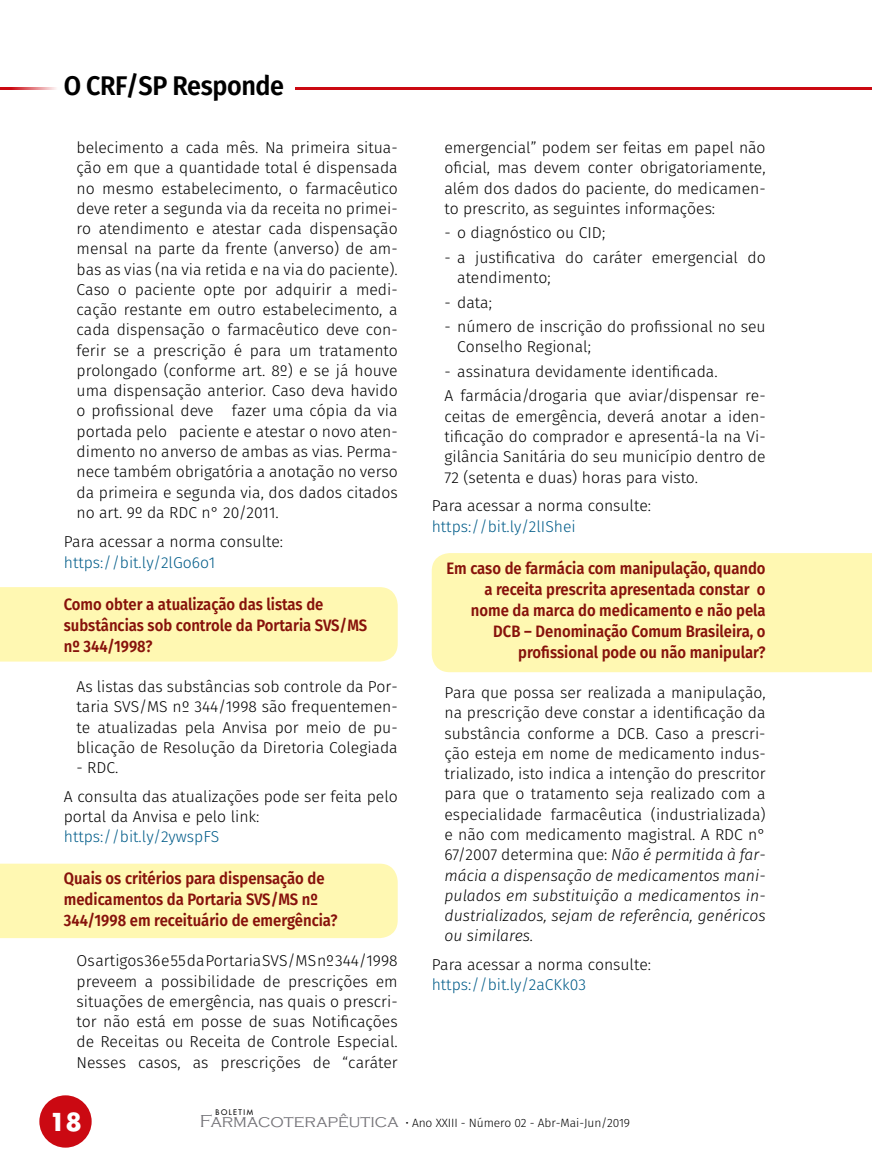
<style>
.page{position:relative;width:872px;height:1170px;background:#fff}
.page>*{position:absolute;margin:0;border:0;box-sizing:border-box;transform-origin:0 0}
.t1{font:600 27px "Fira Sans";letter-spacing:-.015em;color:#000;scale:.93 1}
.t2{font:700 24px "Futura";color:#fff}
.t3{font:300 17.85px "Copperplate Gothic";color:#737277}
.t4{font:600 16.5px/21px "Fira Sans";color:#87120b;scale:.9 1}
.t5{font:300 15.75px/20.2px "Fira Sans";color:#000;text-align:justify}
.t6{font:300 15.75px "Fira Sans";color:#005c89}
.t7{font:300 12px "Fira Sans";letter-spacing:-.01em;color:#000}
.t8{font:7.5px "Futura";letter-spacing:.2em;color:#000}
.s1{font-style:italic}
</style>
<div class="page">
<div style="left:432px;top:553px;width:440px;height:119px;background:#fff8b2"></div>
<div style="left:0;top:587px;width:398px;height:74px;background:#fff8b2"></div>
<div style="left:0;top:863px;width:398px;height:75px;background:#fff8b2"></div>
<div style="left:39px;top:1095px;width:53px;height:52px;background:#cb0912;border-radius:50%"></div>
<hr style="left:296px;top:87px;width:576px;height:3px;background:#cb0912">
<hr style="left:0;top:87px;width:64px;height:3px;background:#cb0912">
<h1 class="t1" style="left:64px;top:64px;width:238px">O CRF/SP Responde</h1>
<p class="t5" style="left:77px;top:137px;width:323px">belecimento a cada mês. Na primeira situa&shy;ção em que a quantidade total é dispensada no mesmo estabelecimento, o farmacêutico deve reter a segunda via da receita no primei&shy;ro atendimento e atestar cada dispensação mensal na parte da frente (anverso) de am&shy;bas as vias (na via retida e na via do paciente).<br>Caso o paciente opte por adquirir a medi&shy;cação restante em outro estabelecimento, a cada dispensação o farmacêutico deve con&shy;ferir se a prescrição é para um tratamento prolongado (conforme art. 8º) e se já houve uma dispensação anterior. Caso deva havido o profissional deve fazer uma cópia da via portada pelo paciente e atestar o novo aten&shy;dimento no anverso de ambas as vias. Perma&shy;nece também obrigatória a anotação no verso da primeira e segunda via, dos dados citados no art. 9º da RDC n° 20/2011.</p>
<p class="t5" style="left:64px;top:531px;width:221px">Para acessar a norma consulte:</p>
<p class="t6" style="left:64px;top:551px;width:153px">https://bit.ly/2lGo6o1</p>
<p class="t4" style="left:64px;top:592px;width:338px">Como obter a atualização das listas de substâncias sob controle da Portaria SVS/MS nº 344/1998?</p>
<p class="t5" style="left:77px;top:676px;width:323px">As listas das substâncias sob controle da Por&shy;taria SVS/MS nº 344/1998 são frequentemen&shy;te atualizadas pela Anvisa por meio de pu&shy;blicação de Resolução da Diretoria Colegiada</p>
<p class="t5" style="left:64px;top:753px;width:335px;line-height:28.8px;text-indent:13px">- RDC.<br>A consulta das atualizações pode ser feita pelo</p>
<p class="t5" style="left:64px;top:806px;width:197px">portal da Anvisa e pelo link:</p>
<p class="t6" style="left:64px;top:825px;width:157px">https://bit.ly/2ywspFS</p>
<p class="t4" style="left:64px;top:866px;width:306px">Quais os critérios para dispensação de medicamentos da Portaria SVS/MS nº<br>344/1998 em receituário de emergência?</p>
<p class="t5" style="left:77px;top:950px;width:323px">Os artigos 36 e 55 da Portaria SVS/MS nº 344/1998 preveem a possibilidade de prescrições em situações de emergência, nas quais o prescri&shy;tor não está em posse de suas Notificações de Receitas ou Receita de Controle Especial.<br>Nesses casos, as prescrições de “caráter</p>
<p class="t5" style="left:444px;top:137px;width:323px">emergencial” podem ser feitas em papel não oficial, mas devem conter obrigatoriamente, além dos dados do paciente, do medicamen&shy;to prescrito, as seguintes informações:</p>
<p class="t5" style="left:444px;top:223px;width:162px">- o diagnóstico ou CID;</p>
<p class="t5" style="left:457px;top:247px;width:310px;text-indent:-13px">- a justificativa do caráter emergencial do atendimento;</p>
<p class="t5" style="left:444px;top:292px;width:49px">- data;</p>
<p class="t5" style="left:457px;top:316px;width:310px;text-indent:-13px">- número de inscrição do profissional no seu<br>Conselho Regional;</p>
<p class="t5" style="left:444px;top:359px;width:323px;line-height:24.5px">- assinatura devidamente identificada.<br>A farmácia/drogaria que aviar/dispensar re-</p>
<p class="t5" style="left:444px;top:406px;width:323px">ceitas de emergência, deverá anotar a iden&shy;tificação do comprador e apresentá-la na Vi&shy;gilância Sanitária do seu município dentro de 72 (setenta e duas) horas para visto.</p>
<p class="t5" style="left:432px;top:495px;width:221px">Para acessar a norma consulte:</p>
<p class="t6" style="left:432px;top:515px;width:146px">https://bit.ly/2lIShei</p>
<p class="t4" style="left:446px;top:556px;width:356px;text-align:right">Em caso de farmácia com manipulação, quando a receita prescrita apresentada constar o nome da marca do medicamento e não pela DCB – Denominação Comum Brasileira, o profissional pode ou não manipular?</p>
<p class="t5" style="left:444px;top:682px;width:323px">Para que possa ser realizada a manipulação, na prescrição deve constar a identificação da substância conforme a DCB. Caso a prescri&shy;ção esteja em nome de medicamento indus&shy;trializado, isto indica a intenção do prescritor para que o tratamento seja realizado com a especialidade farmacêutica (industrializada) e não com medicamento magistral. A RDC n° 67/2007 determina que: <span class="s1">Não é permitida à far&shy;mácia a dispensação de medicamentos mani&shy;pulados em substituição a medicamentos in&shy;dustrializados, sejam de referência, genéricos ou similares.</span></p>
<p class="t5" style="left:432px;top:954px;width:221px">Para acessar a norma consulte:</p>
<p class="t6" style="left:432px;top:973px;width:156px">https://bit.ly/2aCKk03</p>
<p class="t8" style="left:215px;top:1107px;width:39px">BOLETIM</p>
<h2 class="t2" style="left:49px;top:1105px;width:34px">18</h2>
<p class="t3" style="left:200px;top:1111px;width:200px">Farmacoterapêutica</p>
<p class="t7" style="left:405px;top:1114px;width:226px">• Ano XXIII ‑ Número 02 ‑ Abr‑Mai‑Jun/2019</p>
</div>
